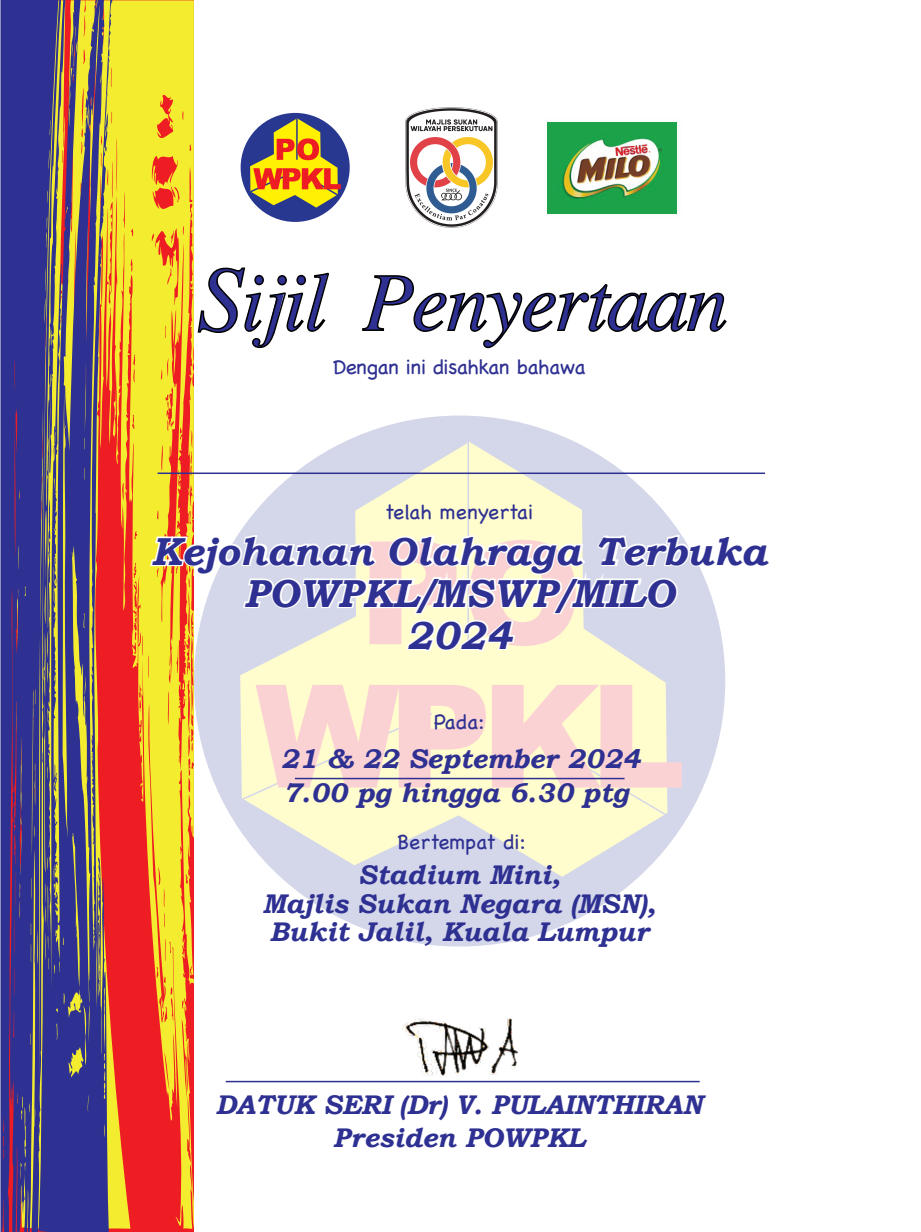
<style>
.page{position:relative;width:921px;height:1232px;background:#fff}
.page>*{position:absolute;margin:0;border:0;box-sizing:border-box;transform-origin:0 0}
.t1{font:italic 83.25px "Times";letter-spacing:-.025em;color:#2e3092}
.t2{font:italic 700 39px/42px "Bookman Old Style";color:#2e3092;text-align:center}
.t3{font:italic 700 27px/28.5px "Bookman Old Style";color:#2e3092;text-align:center}
.t4{font:21px "Chalkboard";letter-spacing:-.025em;color:#2e3092}
.t5{font:21px "Chalkboard";color:#2e3092}
.s1{font-size:93.3px}
</style>
<div class="page">
<svg style="left:112px;top:0;width:83px;height:1230px;background:#f19a2c"></svg>
<svg style="left:0;top:0;width:39px;height:1232px;background:#423b8e"></svg>
<svg style="left:39px;top:0;width:73px;height:1232px;background:#765e6b"></svg>
<div style="left:194px;top:416px;width:531px;height:530px;background:#d4d7e9;border-radius:50%"></div>
<svg style="left:240px;top:442px;width:427px;height:435px"></svg>
<hr style="left:467px;top:442px;width:2px;height:201px;background:#283890">
<svg style="left:240px;top:685px;width:246px;height:116px;background:#fbe3d0"></svg>
<svg style="left:492px;top:685px;width:189px;height:136px;background:#f9e5d1"></svg>
<hr style="left:157px;top:472px;width:608px;height:2px;background:#2e3092">
<hr style="left:226px;top:1081px;width:473px;height:1px;background:#2e3092">
<svg style="left:148px;top:533px;width:576px;height:120px"></svg>
<svg style="left:197px;top:267px;width:132px;height:82px"></svg>
<svg style="left:362px;top:275px;width:365px;height:74px"></svg>
<hr style="left:295px;top:778px;width:329px;height:1px;background:#2e3092">
<img style="left:402px;top:1018px;width:116px;height:59px">
<img style="left:676px;top:122px;width:1px;height:92px">
<img style="left:547px;top:122px;width:129px;height:92px">
<div style="left:240px;top:113px;width:109px;height:109px;background:#283890;border-radius:50%"></div>
<svg style="left:248px;top:118px;width:93px;height:90px"></svg>
<img style="left:405px;top:108px;width:92px;height:120px">
<h1 class="t1" style="left:197px;top:230px;width:532px"><span class="s1">S</span>ijil Penyertaan</h1>
<p class="t4" style="left:333px;top:354px;width:254px">Dengan ini disahkan bahawa</p>
<p class="t5" style="left:384px;top:500px;width:150px">telah menyertai</p>
<h2 class="t2" style="left:151px;top:530px;width:617px">Kejohanan Olahraga Terbuka<br>POWPKL/MSWP/MILO<br>2024</h2>
<p class="t4" style="left:433px;top:709px;width:52px">Pada:</p>
<p class="t3" style="left:280px;top:741px;width:361px;line-height:34.5px;text-align:left">21 &amp; 22 September 2024<br>7.00 pg hingga 6.30 ptg</p>
<p class="t5" style="left:397px;top:829px;width:130px">Bertempat di:</p>
<p class="t3" style="left:262px;top:861px;width:395px">Stadium Mini,<br>Majlis Sukan Negara (MSN),<br>Bukit Jalil, Kuala Lumpur</p>
<p class="t3" style="left:215px;top:1088px;width:488px;line-height:33px">DATUK SERI (Dr) V. PULAINTHIRAN<br>Presiden POWPKL</p>
</div>
